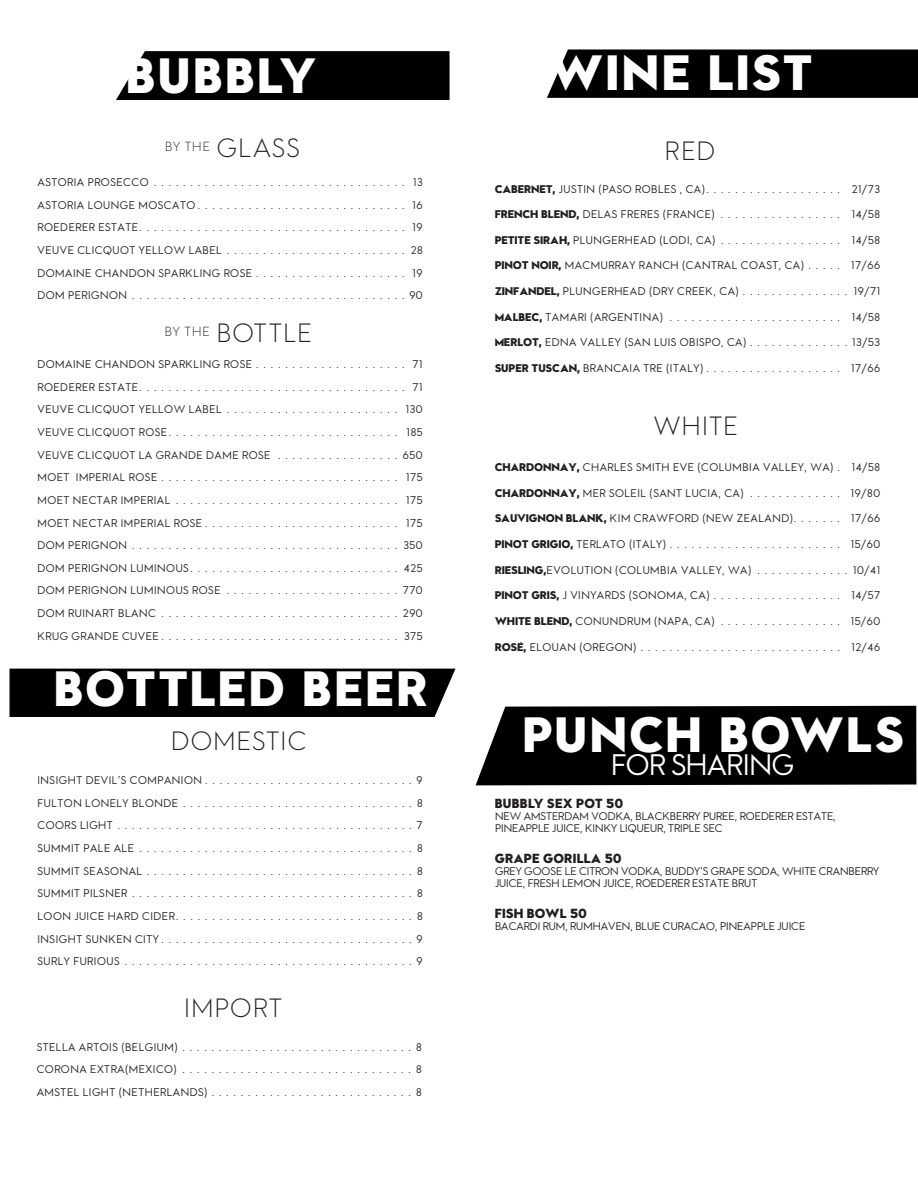
<style>
.page{position:relative;width:918px;height:1188px;background:#fff}
.page>*{position:absolute;margin:0;border:0;box-sizing:border-box;transform-origin:0 0}
.t1{font:700 45px "W Sans New";letter-spacing:.095em;color:#fff}
.t2{font:27px "W Sans New";letter-spacing:-.015em;color:#fff}
.t3{font:300 24px "W Sans New";letter-spacing:.06em;color:#231f20}
.t4{font:700 12px "W Sans New";letter-spacing:.065em;color:#231f20}
.t5{font:300 12px "W Sans New";letter-spacing:.07em;color:#231f20}
.t6{font:10.2px "W Sans New";letter-spacing:.05em;color:#231f20}
.t7{font:10.2px/12.1px "W Sans New";color:#231f20}
.s1{font-weight:700}
</style>
<div class="page">
<div style="left:476px;top:706px;width:440px;height:79px;background:#000"></div>
<div style="left:116px;top:51px;width:334px;height:49px;background:#000"></div>
<div style="left:10px;top:669px;width:446px;height:48px;background:#000"></div>
<div style="left:547px;top:49px;width:371px;height:49px;background:#000"></div>
<h1 class="t1" style="left:127px;top:51px;width:189px">BUBBLY</h1>
<p class="t5" style="left:165px;top:140px;width:46px">BY THE</p>
<h3 class="t3" style="left:217px;top:134px;width:84px">GLASS</h3>
<p class="t6" style="left:38px;top:177px;width:387px">ASTORIA PROSECCO . . . . . . . . . . . . . . . . . . . . . . . . . . . . . . . . . . . 13</p>
<p class="t6" style="left:38px;top:199px;width:387px">ASTORIA LOUNGE MOSCATO . . . . . . . . . . . . . . . . . . . . . . . . . . . . . 16</p>
<p class="t6" style="left:38px;top:222px;width:387px">ROEDERER ESTATE. . . . . . . . . . . . . . . . . . . . . . . . . . . . . . . . . . . . . 19</p>
<p class="t6" style="left:38px;top:245px;width:387px">VEUVE CLICQUOT YELLOW LABEL . . . . . . . . . . . . . . . . . . . . . . . . . 28</p>
<p class="t6" style="left:38px;top:267px;width:387px">DOMAINE CHANDON SPARKLING ROSE . . . . . . . . . . . . . . . . . . . . . 19</p>
<p class="t6" style="left:38px;top:290px;width:387px">DOM PERIGNON . . . . . . . . . . . . . . . . . . . . . . . . . . . . . . . . . . . . . . 90</p>
<p class="t5" style="left:165px;top:325px;width:46px">BY THE</p>
<h3 class="t3" style="left:217px;top:319px;width:97px">BOTTLE</h3>
<p class="t6" style="left:38px;top:359px;width:387px">DOMAINE CHANDON SPARKLING ROSE . . . . . . . . . . . . . . . . . . . . . 71</p>
<p class="t6" style="left:38px;top:381px;width:387px">ROEDERER ESTATE. . . . . . . . . . . . . . . . . . . . . . . . . . . . . . . . . . . . . 71</p>
<p class="t6" style="left:38px;top:404px;width:387px">VEUVE CLICQUOT YELLOW LABEL . . . . . . . . . . . . . . . . . . . . . . . . 130</p>
<p class="t6" style="left:38px;top:426px;width:387px">VEUVE CLICQUOT ROSE. . . . . . . . . . . . . . . . . . . . . . . . . . . . . . . . 185</p>
<p class="t6" style="left:38px;top:449px;width:387px">VEUVE CLICQUOT LA GRANDE DAME ROSE . . . . . . . . . . . . . . . . . 650</p>
<p class="t6" style="left:38px;top:472px;width:387px">MOET IMPERIAL ROSE . . . . . . . . . . . . . . . . . . . . . . . . . . . . . . . . . 175</p>
<p class="t6" style="left:38px;top:494px;width:387px">MOET NECTAR IMPERIAL . . . . . . . . . . . . . . . . . . . . . . . . . . . . . . . 175</p>
<p class="t6" style="left:38px;top:517px;width:387px">MOET NECTAR IMPERIAL ROSE . . . . . . . . . . . . . . . . . . . . . . . . . . . 175</p>
<p class="t6" style="left:38px;top:540px;width:387px">DOM PERIGNON . . . . . . . . . . . . . . . . . . . . . . . . . . . . . . . . . . . . . 350</p>
<p class="t6" style="left:38px;top:562px;width:387px">DOM PERIGNON LUMINOUS . . . . . . . . . . . . . . . . . . . . . . . . . . . . . 425</p>
<p class="t6" style="left:38px;top:585px;width:387px">DOM PERIGNON LUMINOUS ROSE . . . . . . . . . . . . . . . . . . . . . . . . 770</p>
<p class="t6" style="left:38px;top:608px;width:387px">DOM RUINART BLANC . . . . . . . . . . . . . . . . . . . . . . . . . . . . . . . . . 290</p>
<p class="t6" style="left:38px;top:630px;width:387px">KRUG GRANDE CUVEE . . . . . . . . . . . . . . . . . . . . . . . . . . . . . . . . . 375</p>
<h1 class="t1" style="left:55px;top:664px;width:373px">BOTTLED BEER</h1>
<h3 class="t3" style="left:171px;top:728px;width:136px">DOMESTIC</h3>
<p class="t6" style="left:38px;top:775px;width:387px">INSIGHT DEVIL’S COMPANION . . . . . . . . . . . . . . . . . . . . . . . . . . . . . 9</p>
<p class="t6" style="left:38px;top:797px;width:387px">FULTON LONELY BLONDE . . . . . . . . . . . . . . . . . . . . . . . . . . . . . . . . 8</p>
<p class="t6" style="left:38px;top:820px;width:387px">COORS LIGHT . . . . . . . . . . . . . . . . . . . . . . . . . . . . . . . . . . . . . . . . . 7</p>
<p class="t6" style="left:38px;top:843px;width:387px">SUMMIT PALE ALE . . . . . . . . . . . . . . . . . . . . . . . . . . . . . . . . . . . . . . 8</p>
<p class="t6" style="left:38px;top:865px;width:387px">SUMMIT SEASONAL . . . . . . . . . . . . . . . . . . . . . . . . . . . . . . . . . . . . . 8</p>
<p class="t6" style="left:38px;top:888px;width:387px">SUMMIT PILSNER . . . . . . . . . . . . . . . . . . . . . . . . . . . . . . . . . . . . . . . 8</p>
<p class="t6" style="left:38px;top:911px;width:387px">LOON JUICE HARD CIDER. . . . . . . . . . . . . . . . . . . . . . . . . . . . . . . . . 8</p>
<p class="t6" style="left:38px;top:933px;width:387px">INSIGHT SUNKEN CITY . . . . . . . . . . . . . . . . . . . . . . . . . . . . . . . . . . . 9</p>
<p class="t6" style="left:38px;top:956px;width:387px">SURLY FURIOUS . . . . . . . . . . . . . . . . . . . . . . . . . . . . . . . . . . . . . . . . 9</p>
<h3 class="t3" style="left:184px;top:994px;width:100px">IMPORT</h3>
<p class="t6" style="left:37px;top:1041px;width:387px">STELLA ARTOIS (BELGIUM) . . . . . . . . . . . . . . . . . . . . . . . . . . . . . . . . 8</p>
<p class="t6" style="left:37px;top:1064px;width:387px">CORONA EXTRA(MEXICO) . . . . . . . . . . . . . . . . . . . . . . . . . . . . . . . . 8</p>
<p class="t6" style="left:37px;top:1086px;width:387px">AMSTEL LIGHT (NETHERLANDS) . . . . . . . . . . . . . . . . . . . . . . . . . . . . 8</p>
<h1 class="t1" style="left:550px;top:48px;width:263px">WINE LIST</h1>
<h3 class="t3" style="left:665px;top:138px;width:52px">RED</h3>
<p class="t6" style="left:495px;top:183px;width:387px"><span class="s1">CABERNET,</span> JUSTIN (PASO ROBLES , CA). . . . . . . . . . . . . . . . . . . 21/73</p>
<p class="t6" style="left:495px;top:209px;width:387px"><span class="s1">FRENCH BLEND,</span> DELAS FRERES (FRANCE) . . . . . . . . . . . . . . . . . 14/58</p>
<p class="t6" style="left:495px;top:234px;width:387px"><span class="s1">PETITE SIRAH,</span> PLUNGERHEAD (LODI, CA) . . . . . . . . . . . . . . . . . 14/58</p>
<p class="t6" style="left:495px;top:260px;width:387px"><span class="s1">PINOT NOIR,</span> MACMURRAY RANCH (CANTRAL COAST, CA) . . . . . 17/66</p>
<p class="t6" style="left:495px;top:286px;width:387px"><span class="s1">ZINFANDEL,</span> PLUNGERHEAD (DRY CREEK, CA) . . . . . . . . . . . . . . . 19/71</p>
<p class="t6" style="left:495px;top:311px;width:387px"><span class="s1">MALBEC,</span> TAMARI (ARGENTINA) . . . . . . . . . . . . . . . . . . . . . . . . 14/58</p>
<p class="t6" style="left:495px;top:337px;width:387px"><span class="s1">MERLOT,</span> EDNA VALLEY (SAN LUIS OBISPO, CA) . . . . . . . . . . . . . . 13/53</p>
<p class="t6" style="left:495px;top:363px;width:387px"><span class="s1">SUPER TUSCAN,</span> BRANCAIA TRE (ITALY) . . . . . . . . . . . . . . . . . . . 17/66</p>
<h3 class="t3" style="left:654px;top:413px;width:86px">WHITE</h3>
<p class="t6" style="left:495px;top:462px;width:387px"><span class="s1">CHARDONNAY,</span> CHARLES SMITH EVE (COLUMBIA VALLEY, WA) . 14/58</p>
<p class="t6" style="left:495px;top:487px;width:387px"><span class="s1">CHARDONNAY,</span> MER SOLEIL (SANT LUCIA, CA) . . . . . . . . . . . . . 19/80</p>
<p class="t6" style="left:495px;top:513px;width:387px"><span class="s1">SAUVIGNON BLANK,</span> KIM CRAWFORD (NEW ZEALAND). . . . . . . 17/66</p>
<p class="t6" style="left:495px;top:539px;width:387px"><span class="s1">PINOT GRIGIO,</span> TERLATO (ITALY) . . . . . . . . . . . . . . . . . . . . . . . . 15/60</p>
<p class="t6" style="left:495px;top:564px;width:387px"><span class="s1">RIESLING,</span>EVOLUTION (COLUMBIA VALLEY, WA) . . . . . . . . . . . . . 10/41</p>
<p class="t6" style="left:495px;top:590px;width:387px"><span class="s1">PINOT GRIS,</span> J VINYARDS (SONOMA, CA) . . . . . . . . . . . . . . . . . . 14/57</p>
<p class="t6" style="left:495px;top:615px;width:387px"><span class="s1">WHITE BLEND,</span> CONUNDRUM (NAPA, CA) . . . . . . . . . . . . . . . . . 15/60</p>
<p class="t6" style="left:495px;top:641px;width:387px"><span class="s1">ROSÉ,</span> ELOUAN (OREGON) . . . . . . . . . . . . . . . . . . . . . . . . . . . . 12/46</p>
<h1 class="t1" style="left:524px;top:710px;width:381px">PUNCH BOWLS</h1>
<h2 class="t2" style="left:611px;top:750px;width:184px">FOR SHARING</h2>
<p class="t4" style="left:495px;top:797px;width:129px">BUBBLY SEX POT 50</p>
<p class="t7" style="left:495px;top:810px;width:342px">NEW AMSTERDAM VODKA, BLACKBERRY PUREE, ROEDERER ESTATE,<br>PINEAPPLE JUICE, KINKY LIQUEUR, TRIPLE SEC</p>
<p class="t4" style="left:495px;top:852px;width:128px">GRAPE GORILLA 50</p>
<p class="t7" style="left:495px;top:865px;width:386px">GREY GOOSE LE CITRON VODKA, BUDDY’S GRAPE SODA, WHITE CRANBERRY<br>JUICE, FRESH LEMON JUICE, ROEDERER ESTATE BRUT</p>
<p class="t4" style="left:495px;top:907px;width:93px">FISH BOWL 50</p>
<p class="t7" style="left:495px;top:921px;width:312px">BACARDI RUM, RUMHAVEN, BLUE CURACAO, PINEAPPLE JUICE</p>
</div>
